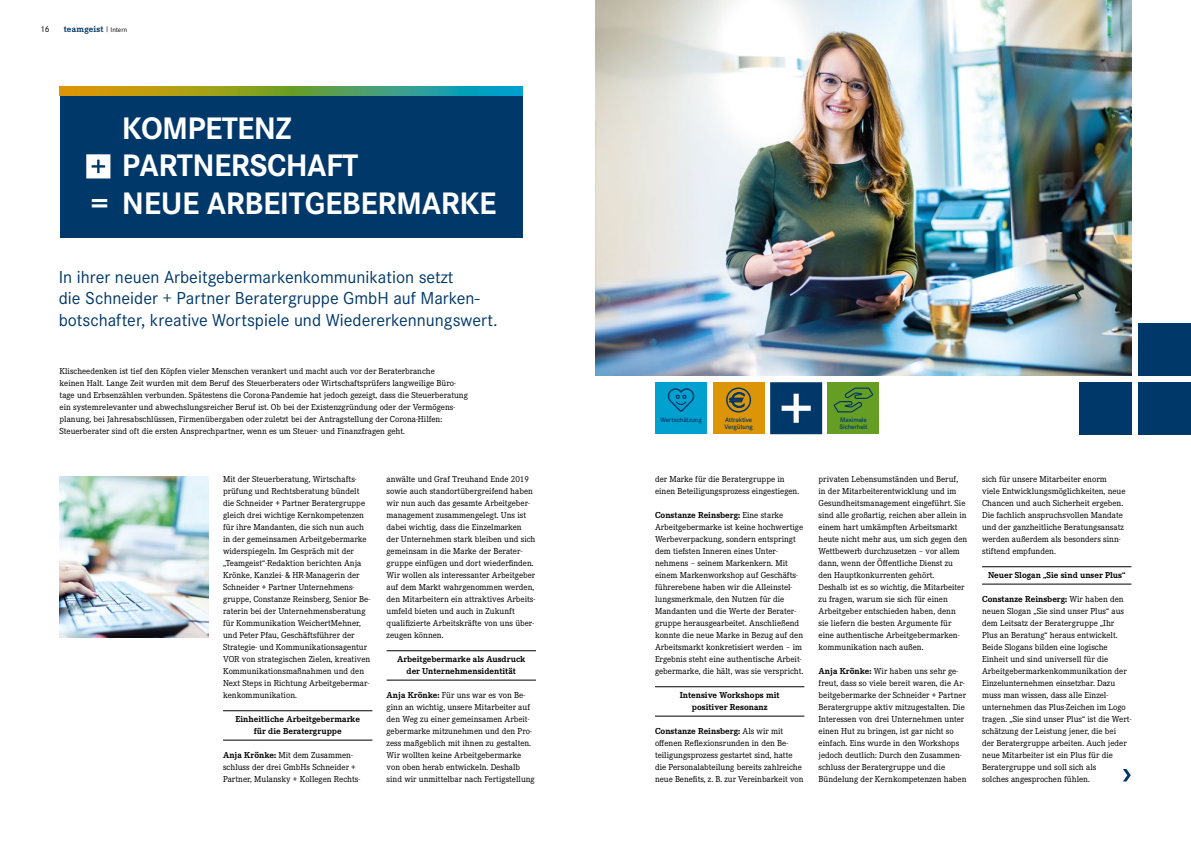
<style>
.page{position:relative;width:1191px;height:842px;background:#fff}
.page>*{position:absolute;margin:0;border:0;box-sizing:border-box;transform-origin:0 0}
.t1{font:700 32.3px "Corporate S";letter-spacing:-.02em;color:#fff}
.H4_-_Subline_linksbü{font:18px/21.6px "Corporate S";color:#00386a}
.P_-_Fließtext{font:9px/12px "Corporate E";color:#000}
.P_-_Zwischenüberschr{font:700 9px/12px "Corporate E";color:#000;text-align:center}
.H1_-_Cover{font:700 9px "Corporate E";letter-spacing:.02em;color:#00386a}
.H1_-_Cover-2{font:9px "Corporate S";color:#000}
.t2{font:600 6.8px/7.2px "Corporate S";letter-spacing:-.015em;color:#00386a}
.s1{font-family:"Corporate S";font-weight:400;font-size:7px;color:#000}
.s2{font-weight:700}
</style>
<div class="page">
<div style="left:712px;top:382px;width:52px;height:52px;background:#db9506"></div>
<div style="left:726px;top:387px;width:25px;height:26px;border:1px solid #00386a;border-radius:50%"></div>
<svg style="left:729px;top:392px;width:16px;height:16px"></svg>
<div style="left:827px;top:382px;width:52px;height:52px;background:#669e24"></div>
<svg style="left:833px;top:387px;width:41px;height:26px"></svg>
<div style="left:655px;top:382px;width:52px;height:52px;background:#00a0cf"></div>
<svg style="left:667px;top:388px;width:28px;height:24px"></svg>
<svg style="left:770px;top:382px;width:52px;height:52px;background:#1c4d7a"></svg>
<img style="left:595px;top:0;width:536px;height:376px">
<img style="left:60px;top:476px;width:149px;height:161px">
<div style="left:1079px;top:382px;width:52px;height:52px;background:#00386a"></div>
<div style="left:1138px;top:382px;width:53px;height:52px;background:#00386a"></div>
<div style="left:1138px;top:323px;width:53px;height:52px;background:#00386a"></div>
<hr style="left:223px;top:740px;width:149px;height:1px;background:#000">
<hr style="left:223px;top:710px;width:149px;height:1px;background:#000">
<hr style="left:386px;top:680px;width:150px;height:1px;background:#000">
<hr style="left:386px;top:650px;width:150px;height:1px;background:#000">
<hr style="left:655px;top:716px;width:149px;height:1px;background:#000">
<hr style="left:655px;top:686px;width:149px;height:1px;background:#000">
<hr style="left:982px;top:584px;width:149px;height:1px;background:#000">
<hr style="left:982px;top:566px;width:149px;height:1px;background:#000">
<div style="left:60px;top:95px;width:462px;height:143px;background:#00386a"></div>
<svg style="left:86px;top:154px;width:24px;height:24px"></svg>
<svg style="left:60px;top:87px;width:462px;height:8px;background:#709e4e"></svg>
<svg style="left:1123px;top:769px;width:7px;height:12px"></svg>
<p class="H1_-_Cover-2" style="left:40px;top:23px;width:11px">16</p>
<p class="H1_-_Cover" style="left:64px;top:23px;width:65px">teamgeist <span class="s1">| Intern</span></p>
<p class="t1" style="left:122px;top:106px;width:171px">KOMPETENZ</p>
<p class="t1" style="left:122px;top:143px;width:238px">PARTNERSCHAFT</p>
<p class="t1" style="left:90px;top:181px;width:408px">= NEUE ARBEITGEBERMARKE</p>
<p class="H4_-_Subline_linksbü" style="left:59px;top:265px;width:440px">In ihrer neuen Arbeitgebermarkenkommunikation setzt<br>die Schneider + Partner Beratergruppe GmbH auf Marken&shy;botschafter, kreative Wortspiele und Wiedererkennungswert.</p>
<p class="P_-_Fließtext" style="left:60px;top:365px;width:410px">Klischeedenken ist tief den Köpfen vieler Menschen verankert und macht auch vor der Beraterbranche<br>keinen Halt. Lange Zeit wurden mit dem Beruf des Steuerberaters oder Wirtschaftsprüfers langweilige Büro&shy;tage und Erbsenzählen verbunden. Spätestens die Corona-Pandemie hat jedoch gezeigt, dass die Steuerberatung ein systemrelevanter und abwechslungsreicher Beruf ist. Ob bei der Existenzgründung oder der Vermögens&shy;planung, bei Jahresabschlüssen, Firmenübergaben oder zuletzt bei der Antragstellung der Corona-Hilfen:<br>Steuerberater sind oft die ersten Ansprechpartner, wenn es um Steuer- und Finanzfragen geht.</p>
<p class="P_-_Fließtext" style="left:223px;top:473px;width:149px">Mit der Steuerberatung, Wirtschafts&shy;prüfung und Rechtsberatung bündelt die Schneider + Partner Beratergruppe gleich drei wichtige Kernkompetenzen für ihre Mandanten, die sich nun auch in der gemeinsamen Arbeitgebermarke widerspiegeln. Im Gespräch mit der „Teamgeist“-Redaktion berichten Anja Krönke, Kanzlei- &amp; HR-Managerin der Schneider + Partner Unternehmens&shy;gruppe, Constanze Reinsberg, Senior Be&shy;raterin bei der Unternehmensberatung für Kommunikation WeichertMehner, und Peter Pfau, Geschäftsführer der Strategie- und Kommunikationsagentur VOR von strategischen Zielen, kreativen Kommunikationsmaßnahmen und den Next Steps in Richtung Arbeitgebermar&shy;kenkommunikation.</p>
<p class="P_-_Zwischenüberschr" style="left:235px;top:713px;width:126px">Einheitliche Arbeitgebermarke für die Beratergruppe</p>
<p class="P_-_Fließtext" style="left:223px;top:749px;width:139px"><span class="s2">Anja Krönke:</span> Mit dem Zusammen&shy;schluss der drei GmbHs Schneider +<br>Partner, Mulansky + Kollegen Rechts-</p>
<p class="P_-_Fließtext" style="left:386px;top:473px;width:150px">anwälte und Graf Treuhand Ende 2019 sowie auch standortübergreifend haben wir nun auch das gesamte Arbeitgeber&shy;management zusammengelegt. Uns ist dabei wichtig, dass die Einzelmarken der Unternehmen stark bleiben und sich gemeinsam in die Marke der Berater&shy;gruppe einfügen und dort wiederfinden.<br>Wir wollen als interessanter Arbeitgeber auf dem Markt wahrgenommen werden, den Mitarbeitern ein attraktives Arbeits&shy;umfeld bieten und auch in Zukunft qualifizierte Arbeitskräfte von uns über&shy;zeugen können.</p>
<p class="P_-_Zwischenüberschr" style="left:397px;top:653px;width:130px">Arbeitgebermarke als Ausdruck der Unternehmensidentität</p>
<p class="P_-_Fließtext" style="left:386px;top:689px;width:150px"><span class="s2">Anja Krönke:</span> Für uns war es von Be&shy;ginn an wichtig, unsere Mitarbeiter auf den Weg zu einer gemeinsamen Arbeit&shy;gebermarke mitzunehmen und den Pro&shy;zess maßgeblich mit ihnen zu gestalten.<br>Wir wollten keine Arbeitgebermarke von oben herab entwickeln. Deshalb sind wir unmittelbar nach Fertigstellung</p>
<p class="t2" style="left:660px;top:416px;width:43px">Wertschätzung</p>
<p class="t2" style="left:724px;top:416px;width:30px">Attraktive<br>Vergütung</p>
<p class="t2" style="left:839px;top:416px;width:29px">Maximale<br>Sicherheit</p>
<p class="P_-_Fließtext" style="left:655px;top:473px;width:146px">der Marke für die Beratergruppe in einen Beteiligungsprozess eingestiegen.</p>
<p class="P_-_Fließtext" style="left:655px;top:509px;width:150px"><span class="s2">Constanze Reinsberg:</span> Eine starke Arbeitgebermarke ist keine hochwertige Werbeverpackung, sondern entspringt dem tiefsten Inneren eines Unter&shy;nehmens – seinem Markenkern. Mit einem Markenworkshop auf Geschäfts&shy;führerebene haben wir die Alleinstel&shy;lungsmerkmale, den Nutzen für die Mandanten und die Werte der Berater&shy;gruppe herausgearbeitet. Anschließend konnte die neue Marke in Bezug auf den Arbeitsmarkt konkretisiert werden – im Ergebnis steht eine authentische Arbeit&shy;gebermarke, die hält, was sie verspricht.</p>
<p class="P_-_Zwischenüberschr" style="left:680px;top:689px;width:101px">Intensive Workshops mit positiver Resonanz</p>
<p class="P_-_Fließtext" style="left:655px;top:725px;width:150px"><span class="s2">Constanze Reinsberg:</span> Als wir mit offenen Reflexionsrunden in den Be&shy;teiligungsprozess gestartet sind, hatte die Personalabteilung bereits zahlreiche neue Benefits, z. B. zur Vereinbarkeit von</p>
<p class="P_-_Fließtext" style="left:818px;top:473px;width:150px">privaten Lebensumständen und Beruf, in der Mitarbeiterentwicklung und im Gesundheitsmanagement eingeführt. Sie sind alle großartig, reichen aber allein in einem hart umkämpften Arbeitsmarkt heute nicht mehr aus, um sich gegen den Wettbewerb durchzusetzen – vor allem dann, wenn der Öffentliche Dienst zu den Hauptkonkurrenten gehört.<br>Deshalb ist es so wichtig, die Mitarbeiter zu fragen, warum sie sich für einen Arbeitgeber entschieden haben, denn sie liefern die besten Argumente für eine authentische Arbeitgebermarken&shy;kommunikation nach außen.</p>
<p class="P_-_Fließtext" style="left:818px;top:665px;width:149px"><span class="s2">Anja Krönke:</span> Wir haben uns sehr ge&shy;freut, dass so viele bereit waren, die Ar&shy;beitgebermarke der Schneider + Partner Beratergruppe aktiv mitzugestalten. Die Interessen von drei Unternehmen unter einen Hut zu bringen, ist gar nicht so einfach. Eins wurde in den Workshops jedoch deutlich: Durch den Zusammen&shy;schluss der Beratergruppe und die Bündelung der Kernkompetenzen haben</p>
<p class="P_-_Fließtext" style="left:982px;top:473px;width:145px">sich für unsere Mitarbeiter enorm viele Entwicklungsmöglichkeiten, neue Chancen und auch Sicherheit ergeben.<br>Die fachlich anspruchsvollen Mandate und der ganzheitliche Beratungsansatz werden außerdem als besonders sinn&shy;stiftend empfunden.</p>
<p class="P_-_Zwischenüberschr" style="left:988px;top:569px;width:139px">Neuer Slogan „Sie sind unser Plus“</p>
<p class="P_-_Fließtext" style="left:982px;top:593px;width:151px"><span class="s2">Constanze Reinsberg:</span> Wir haben den neuen Slogan „Sie sind unser Plus“ aus dem Leitsatz der Beratergruppe „Ihr Plus an Beratung“ heraus entwickelt.<br>Beide Slogans bilden eine logische Einheit und sind universell für die Arbeitgebermarkenkommunikation der Einzelunternehmen einsetzbar. Dazu muss man wissen, dass alle Einzel&shy;unternehmen das Plus-Zeichen im Logo tragen. „Sie sind unser Plus“ ist die Wert&shy;schätzung der Leistung jener, die bei<br>der Beratergruppe arbeiten. Auch jeder neue Mitarbeiter ist ein Plus für die Beratergruppe und soll sich als<br>solches angesprochen fühlen.</p>
</div>
